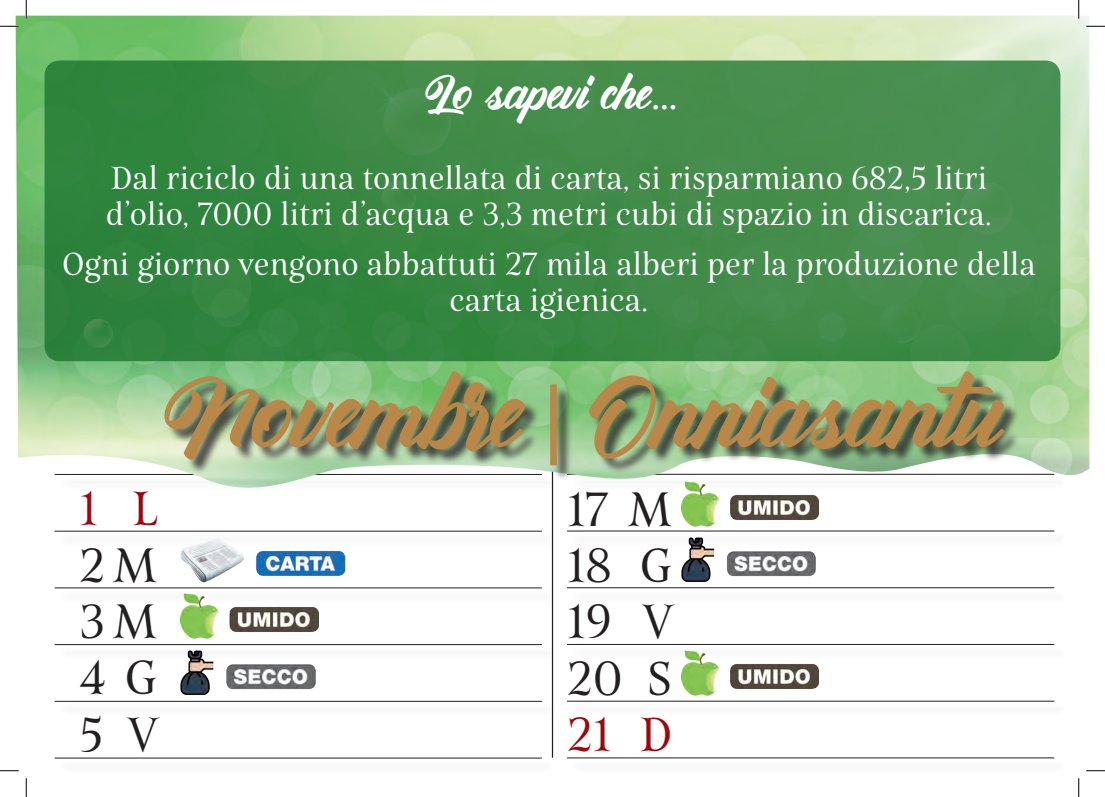
<style>
.page{position:relative;width:1105px;height:797px;background:#fff}
.page>*{position:absolute;margin:0;border:0;box-sizing:border-box;transform-origin:0 0}
.Feriali{font:48.75px "Belda Nor Reg";letter-spacing:-.005em;color:#231f20}
.Festivi{font:48.75px "Belda Nor Reg";color:#9d070d}
.Mesi{font:48.75px "Belda Nor Reg";color:#9d070d}
.Gennaio{font:41.25px "Antonellie Calligraphy Demo";color:#fff}
.t1{font:32.5px/36.2px "Belda Nor Reg";color:#fff;text-align:center}
.s1{font-family:"Futura"}
</style>
<div class="page">
<div style="left:58px;top:759px;width:498px;height:14px;background:#fafafa"></div>
<hr style="left:55px;top:757px;width:487px;height:1px;background:#231f20">
<div style="left:58px;top:703px;width:498px;height:14px;background:#fafafa"></div>
<hr style="left:55px;top:701px;width:487px;height:1px;background:#231f20">
<div style="left:58px;top:646px;width:498px;height:14px;background:#fafafa"></div>
<hr style="left:55px;top:644px;width:487px;height:1px;background:#231f20">
<div style="left:58px;top:589px;width:498px;height:14px;background:#fafafa"></div>
<hr style="left:55px;top:587px;width:487px;height:1px;background:#231f20">
<div style="left:58px;top:533px;width:498px;height:14px;background:#fafafa"></div>
<hr style="left:55px;top:531px;width:487px;height:1px;background:#231f20">
<div style="left:571px;top:759px;width:497px;height:14px;background:#fafafa"></div>
<hr style="left:567px;top:757px;width:487px;height:1px;background:#231f20">
<div style="left:571px;top:703px;width:497px;height:14px;background:#fafafa"></div>
<hr style="left:567px;top:701px;width:487px;height:1px;background:#231f20">
<div style="left:571px;top:646px;width:497px;height:14px;background:#fafafa"></div>
<hr style="left:567px;top:644px;width:487px;height:1px;background:#231f20">
<div style="left:571px;top:589px;width:497px;height:14px;background:#fafafa"></div>
<hr style="left:567px;top:587px;width:487px;height:1px;background:#231f20">
<div style="left:571px;top:532px;width:497px;height:14px;background:#fafafa"></div>
<hr style="left:567px;top:531px;width:487px;height:1px;background:#231f20">
<hr style="left:552px;top:77px;width:1px;height:680px;background:#231f20">
<img style="left:16px;top:16px;width:1073px;height:473px">
<div style="left:167px;top:373px;width:853px;height:108px;background:#231f20;opacity:.75"></div>
<svg style="left:164px;top:371px;width:841px;height:94px;background:#93a16d"></svg>
<img style="left:181px;top:538px;width:165px;height:44px">
<img style="left:181px;top:594px;width:137px;height:44px">
<img style="left:181px;top:650px;width:135px;height:45px">
<img style="left:681px;top:481px;width:137px;height:45px">
<img style="left:681px;top:537px;width:135px;height:45px">
<img style="left:681px;top:650px;width:137px;height:45px">
<div style="left:45px;top:61px;width:1015px;height:300px;background:linear-gradient(to right,#2e833b,#4b9051);border-radius:15px"></div>
<svg style="left:0;top:25px;width:19px;height:2px"></svg>
<svg style="left:1086px;top:25px;width:19px;height:2px"></svg>
<svg style="left:0;top:770px;width:19px;height:1px"></svg>
<svg style="left:1086px;top:770px;width:19px;height:1px"></svg>
<svg style="left:25px;top:0;width:2px;height:19px"></svg>
<svg style="left:25px;top:778px;width:2px;height:19px"></svg>
<svg style="left:1078px;top:0;width:1px;height:19px"></svg>
<svg style="left:1078px;top:778px;width:1px;height:19px"></svg>
<p class="Gennaio" style="left:426px;top:69px;width:255px">Lo sapevi che<span class="s1">...</span></p>
<p class="t1" style="left:111px;top:159px;width:878px">Dal riciclo di una tonnellata di carta, si risparmiano 682,5 litri</p>
<p class="t1" style="left:106px;top:196px;width:888px">d’olio, 7000 litri d’acqua e 3,3 metri cubi di spazio in discarica.</p>
<p class="t1" style="left:62px;top:246px;width:975px">Ogni giorno vengono abbattuti 27 mila alberi per la produzione della carta igienica.</p>
<p class="Mesi" style="left:79px;top:479px;width:81px">1 L</p>
<p class="Feriali" style="left:79px;top:535px;width:79px">2 M</p>
<p class="Feriali" style="left:79px;top:591px;width:79px">3 M</p>
<p class="Feriali" style="left:79px;top:647px;width:79px">4 G</p>
<p class="Feriali" style="left:79px;top:704px;width:81px">5 V</p>
<p class="Feriali" style="left:567px;top:479px;width:107px">17 M</p>
<p class="Feriali" style="left:567px;top:535px;width:107px">18 G</p>
<p class="Feriali" style="left:567px;top:591px;width:109px">19 V</p>
<p class="Feriali" style="left:567px;top:648px;width:107px">20 S</p>
<p class="Festivi" style="left:567px;top:704px;width:107px">21 D</p>
</div>
